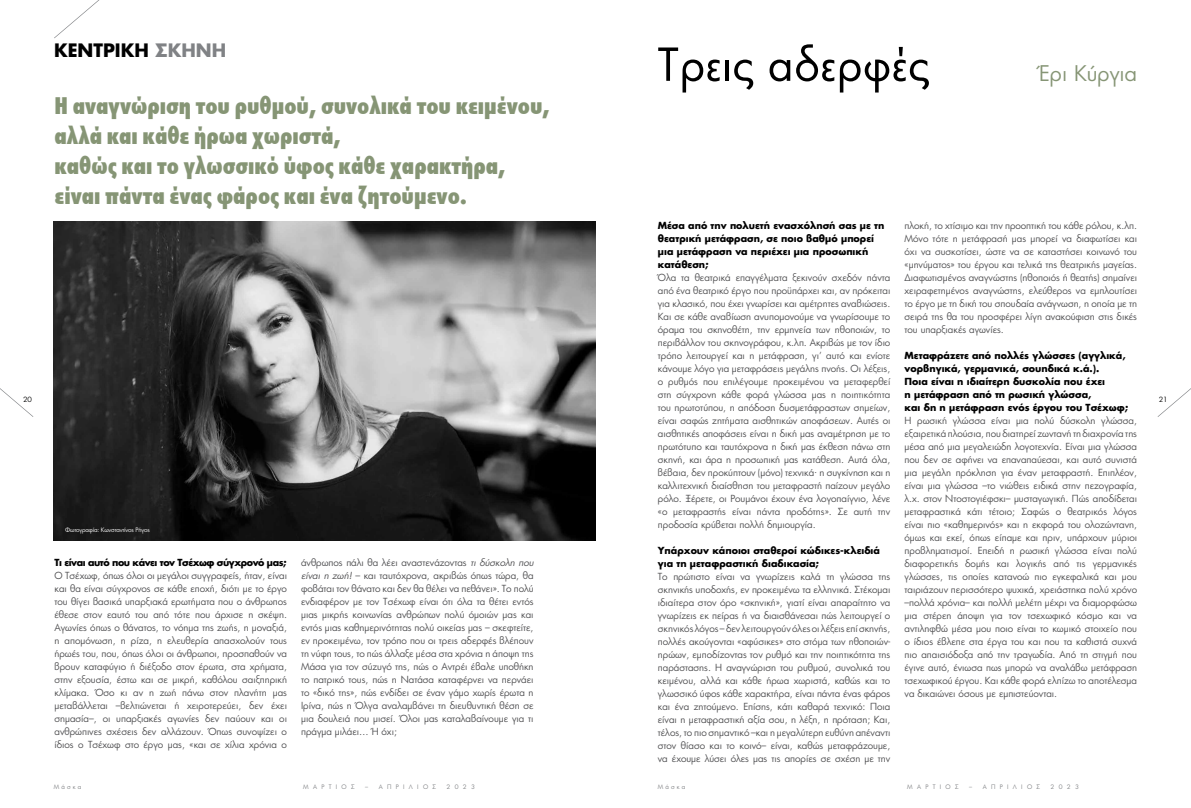
<style>
.page{position:relative;width:1191px;height:808px;background:#fff}
.page>*{position:absolute;margin:0;border:0;box-sizing:border-box;transform-origin:0 0}
.t1{font:50px "Wuerth";color:#000}
.t2{font:800 condensed 25px/30px "Wuerth";color:#869575}
.t3{font:21px "PF Futura Neu";color:#869575}
.t4{font:700 18px "PF Futura Neu";color:#000}
.t5{font:9.5px/13px "PF Futura Neu";letter-spacing:-.005em;color:#4d4d4f;text-align:justify}
.t6{font:700 9.5px/13px "PF Futura Neu";color:#000}
.t7{font:700 9.5px "PF Futura Neu";letter-spacing:-.045em;color:#000}
.t8{font:7px "PF Futura Neu";color:#000}
.t9{font:6px "PF Futura Neu";letter-spacing:.72em;color:#808285}
.t10{font:6px "PF Futura Neu";letter-spacing:-.025em;color:#fff}
.s1{color:#808285}
.s2{font-family:"Arial"}
.s3{font-style:italic}
</style>
<div class="page">
<svg style="left:1157px;top:388px;width:34px;height:29px"></svg>
<svg style="left:0;top:388px;width:33px;height:29px"></svg>
<svg style="left:54px;top:0;width:46px;height:38px"></svg>
<img style="left:54px;top:221px;width:541px;height:320px">
<h3 class="t4" style="left:54px;top:38px;width:174px">ΚΕΝΤΡΙΚΗ <span class="s1">ΣΚΗΝΗ</span></h3>
<h1 class="t1" style="left:658px;top:30px;width:274px">Τρεις αδερφές</h1>
<h2 class="t2" style="left:54px;top:89px;width:497px">Η αναγνώριση του ρυθμού, συνολικά του κειμένου, αλλά και κάθε ήρωα χωριστά,<br>καθώς και το γλωσσικό ύφος κάθε χαρακτήρα, είναι πάντα ένας φάρος και ένα ζητούμενο.</h2>
<h3 class="t3" style="left:1039px;top:60px;width:100px">Έρι Κύργια</h3>
<p class="t5" style="left:904px;top:219px;width:234px">πλοκή, το χτίσιμο και την προοπτική του κάθε ρόλου, κ.λπ.<br>Μόνο τότε η μετάφρασή μας μπορεί να διαφωτίσει και όχι να συσκοτίσει, ώστε να σε καταστήσει κοινωνό του «μηνύματος» του έργου και τελικά της θεατρικής μαγείας.<br>Διαφωτισμένος αναγνώστης (ηθοποιός ή θεατής) σημαίνει χειραφετημένος αναγνώστης, ελεύθερος να εμπλουτίσει το έργο με τη δική του σπουδαία ανάγνωση, η οποία με τη σειρά της θα του προσφέρει λίγη ανακούφιση στις δικές του υπαρξιακές αγωνίες.</p>
<p class="t6" style="left:904px;top:348px;width:225px">Μεταφράζετε από πολλές γλώσσες (αγγλικά, νορβηγικά, γερμανικά, σουηδικά κ.ά.).<br>Ποια είναι η ιδιαίτερη δυσκολία που έχει<br>η μετάφραση από τη ρωσική γλώσσα,<br>και δη η μετάφραση ενός έργου του Τσέχωφ;</p>
<p class="t5" style="left:904px;top:414px;width:234px">Η ρωσική γλώσσα είναι μια πολύ δύσκολη γλώσσα, εξαιρετικά πλούσια, που διατηρεί ζωντανή τη διαχρονία της μέσα από μια μεγαλειώδη λογοτεχνία. Είναι μια γλώσσα που δεν σε αφήνει να επαναπαύεσαι, και αυτό συνιστά μια μεγάλη πρόκληση για έναν μεταφραστή. Επιπλέον, είναι μια γλώσσα –το νιώθεις ειδικά στην πεζογραφία, λ.χ. στον Ντοστογιέφσκι– μυσταγωγική. Πώς αποδίδεται μεταφραστικά κάτι τέτοιο; Σαφώς ο θεατρικός λόγος είναι πιο «καθημερινός» και η εκφορά του ολοζώντανη, όμως και εκεί, όπως είπαμε και πριν, υπάρχουν μύριοι προβληματισμοί. Επειδή η ρωσική γλώσσα είναι πολύ διαφορετικής δομής και λογικής από τις γερμανικές γλώσσες, τις οποίες κατανοώ πιο εγκεφαλικά και μου ταιριάζουν περισσότερο ψυχικά, χρειάστηκα πολύ χρόνο –πολλά χρόνια– και πολλή μελέτη μέχρι να διαμορφώσω μια στέρεη άποψη για τον τσεχωφικό κόσμο και να αντιληφθώ μέσα μου ποιο είναι το κωμικό στοιχείο που ο ίδιος έβλεπε στα έργα του και που τα καθιστά συχνά πιο απαισιόδοξα από την τραγωδία. Από τη στιγμή που έγινε αυτό, ένιωσα πως μπορώ να αναλάβω μετάφραση τσεχωφικού έργου. Και κάθε φορά ελπίζω το αποτέλεσμα να δικαιώνει όσους με εμπιστεύονται.</p>
<p class="t6" style="left:658px;top:219px;width:228px">Μέσα από την πολυετή ενασχόλησή σας με τη θεατρική μετάφραση, σε ποιο βαθμό μπορεί μια μετάφραση να περιέχει μια προσωπική κατάθεση;</p>
<p class="t5" style="left:658px;top:271px;width:234px">Όλα τα θεατρικά επαγγέλματα ξεκινούν σχεδόν πάντα από ένα θεατρικό έργο που προϋπάρχει και, αν πρόκειται για κλασικό, που έχει γνωρίσει και αμέτρητες αναβιώσεις.<br>Και σε κάθε αναβίωση ανυπομονούμε να γνωρίσουμε το όραμα του σκηνοθέτη, την ερμηνεία των ηθοποιών, το περιβάλλον του σκηνογράφου, κ.λπ. Ακριβώς με τον ίδιο τρόπο λειτουργεί και η μετάφραση, γι’ αυτό και ενίοτε κάνουμε λόγο για μεταφράσεις μεγάλης πνοής. Οι λέξεις, ο ρυθμός που επιλέγουμε προκειμένου να μεταφερθεί στη σύγχρονη κάθε φορά γλώσσα μας η ποιητικότητα του πρωτοτύπου, η απόδοση δυσμετάφραστων σημείων, είναι σαφώς ζητήματα αισθητικών αποφάσεων. Αυτές οι αισθητικές αποφάσεις είναι η δική μας αναμέτρηση με το πρωτότυπο και ταυτόχρονα η δική μας έκθεση πάνω στη σκηνή, και άρα η προσωπική μας κατάθεση. Αυτά όλα, βέβαια, δεν προκύπτουν (μόνο) τεχνικά<span class="s2">·</span> η συγκίνηση και η καλλιτεχνική διαίσθηση του μεταφραστή παίζουν μεγάλο ρόλο. Ξέρετε, οι Ρουμάνοι έχουν ένα λογοπαίγνιο, λένε «ο μεταφραστής είναι πάντα προδότης». Σε αυτή την προδοσία κρύβεται πολλή δημιουργία.</p>
<p class="t6" style="left:658px;top:544px;width:224px">Υπάρχουν κάποιοι σταθεροί κώδικες-κλειδιά για τη μεταφραστική διαδικασία;</p>
<p class="t5" style="left:658px;top:570px;width:234px">Το πρώτιστο είναι να γνωρίζεις καλά τη γλώσσα της σκηνικής υποδοχής, εν προκειμένω τα ελληνικά. Στέκομαι ιδιαίτερα στον όρο «σκηνική», γιατί είναι απαραίτητο να γνωρίζεις εκ πείρας ή να διαισθάνεσαι πώς λειτουργεί ο σκηνικός λόγος – δεν λειτουργούν όλες οι λέξεις επί σκηνής, πολλές ακούγονται «αφύσικες» στο στόμα των ηθοποιών&shy;ηρώων, εμποδίζοντας τον ρυθμό και την ποιητικότητα της παράστασης. Η αναγνώριση του ρυθμού, συνολικά του κειμένου, αλλά και κάθε ήρωα χωριστά, καθώς και το γλωσσικό ύφος κάθε χαρακτήρα, είναι πάντα ένας φάρος και ένα ζητούμενο. Επίσης, κάτι καθαρά τεχνικό: Ποια είναι η μεταφραστική αξία σου, η λέξη, η πρόταση; Και, τέλος, το πιο σημαντικό –και η μεγαλύτερη ευθύνη απέναντι στον θίασο και το κοινό– είναι, καθώς μεταφράζουμε, να έχουμε λύσει όλες μας τις απορίες σε σχέση με την</p>
<p class="t8" style="left:23px;top:395px;width:10px">20</p>
<p class="t8" style="left:1158px;top:395px;width:10px">21</p>
<p class="t10" style="left:65px;top:526px;width:86px">Φωτογραφία: Κωνσταντίνος Ρήγος</p>
<p class="t7" style="left:54px;top:556px;width:233px">Τι είναι αυτό που κάνει τον Τσέχωφ σύγχρονό μας;</p>
<p class="t5" style="left:54px;top:569px;width:234px">Ο Τσέχωφ, όπως όλοι οι μεγάλοι συγγραφείς, ήταν, είναι και θα είναι σύγχρονος σε κάθε εποχή, διότι με το έργο του θίγει βασικά υπαρξιακά ερωτήματα που ο άνθρωπος έθεσε στον εαυτό του από τότε που άρχισε η σκέψη.<br>Αγωνίες όπως ο θάνατος, το νόημα της ζωής, η μοναξιά, η απομόνωση, η ρίζα, η ελευθερία απασχολούν τους ήρωές του, που, όπως όλοι οι άνθρωποι, προσπαθούν να βρουν καταφύγιο ή διέξοδο στον έρωτα, στα χρήματα, στην εξουσία, έστω και σε μικρή, καθόλου σαιξπηρική κλίμακα. Όσο κι αν η ζωή πάνω στον πλανήτη μας μεταβάλλεται –βελτιώνεται ή χειροτερεύει, δεν έχει σημασία–, οι υπαρξιακές αγωνίες δεν παύουν και οι ανθρώπινες σχέσεις δεν αλλάζουν. Όπως συνοψίζει ο ίδιος ο Τσέχωφ στο έργο μας, «και σε χίλια χρόνια ο</p>
<p class="t5" style="left:301px;top:556px;width:236px;text-align:left">άνθρωπος πάλι θα λέει αναστενάζοντας <span class="s3">τι δύσκολη που είναι η ζωή!</span> – και ταυτόχρονα, ακριβώς όπως τώρα, θα φοβάται τον θάνατο και δεν θα θέλει να πεθάνει». Το πολύ ενδιαφέρον με τον Τσέχωφ είναι ότι όλα τα θέτει εντός μιας μικρής κοινωνίας ανθρώπων πολύ όμοιών μας και εντός μιας καθημερινότητας πολύ οικείας μας – σκεφτείτε, εν προκειμένω, τον τρόπο που οι τρεις αδερφές βλέπουν τη νύφη τους, το πώς άλλαξε μέσα στα χρόνια η άποψη της Μάσα για τον σύζυγό της, πώς ο Αντρέι έβαλε υποθήκη το πατρικό τους, πώς η Νατάσα καταφέρνει να περνάει το «δικό της», πώς ενδίδει σε έναν γάμο χωρίς έρωτα η Ιρίνα, πώς η Όλγα αναλαμβάνει τη διευθυντική θέση σε μια δουλειά που μισεί. Όλοι μας καταλαβαίνουμε για τι πράγμα μιλάει… Ή όχι;</p>
<p class="t9" style="left:54px;top:783px;width:29px">Μάσκα</p>
<p class="t9" style="left:303px;top:783px;width:53px">ΜΑΡΤΙΟΣ</p>
<p class="t9" style="left:365px;top:783px;width:72px">– ΑΠΡΙΛΙΟΣ</p>
<p class="t9" style="left:446px;top:783px;width:30px">2023</p>
<p class="t9" style="left:658px;top:783px;width:29px">Μάσκα</p>
<p class="t9" style="left:907px;top:783px;width:53px">ΜΑΡΤΙΟΣ</p>
<p class="t9" style="left:969px;top:783px;width:72px">– ΑΠΡΙΛΙΟΣ</p>
<p class="t9" style="left:1050px;top:783px;width:30px">2023</p>
</div>
